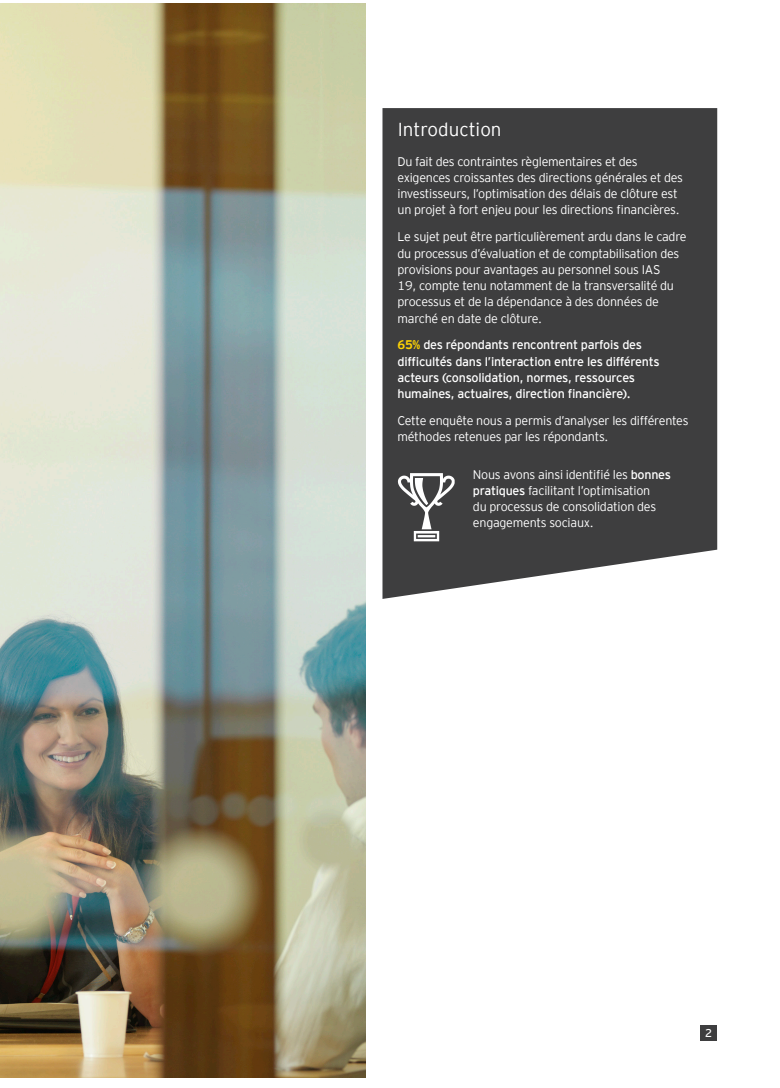
<style>
.page{position:relative;width:780px;height:1088px;background:#fff}
.page>*{position:absolute;margin:0;border:0;box-sizing:border-box;transform-origin:0 0}
.t1{font:300 18.75px "EY Interstate";color:#fff}
.t2{font:300 12.5px/16.2px "EY Interstate";letter-spacing:-.02em;color:#fff}
.t3{font:12.5px/16.2px "EY Interstate";letter-spacing:-.02em;color:#fff}
.t4{font:11.25px "EY Interstate";color:#fff}
.s1{font-weight:700;color:#fed304}
.s2{font-weight:400}
</style>
<div class="page">
<div style="left:700px;top:1025px;width:17px;height:16px;background:#3e3e3f"></div>
<div style="left:382px;top:108px;width:335px;height:491px;background:#3e3e3f"></div>
<svg style="left:398px;top:473px;width:56px;height:68px"></svg>
<img style="left:0;top:4px;width:365px;height:1073px">
<p class="t1" style="left:398px;top:116px;width:105px">Introduction</p>
<p class="t2" style="left:397px;top:152px;width:287px">Du fait des contraintes règlementaires et des exigences croissantes des directions générales et des investisseurs, l’optimisation des délais de clôture est un projet à fort enjeu pour les directions financières.</p>
<p class="t2" style="left:397px;top:228px;width:291px">Le sujet peut être particulièrement ardu dans le cadre du processus d’évaluation et de comptabilisation des provisions pour avantages au personnel sous IAS<br>19, compte tenu notamment de la transversalité du processus et de la dépendance à des données de marché en date de clôture.</p>
<p class="t3" style="left:397px;top:336px;width:263px"><span class="s1">65%</span> des répondants rencontrent parfois des difficultés dans l’interaction entre les différents acteurs (consolidation, normes, ressources humaines, actuaires, direction financière).</p>
<p class="t2" style="left:397px;top:412px;width:292px">Cette enquête nous a permis d’analyser les différentes méthodes retenues par les répondants.</p>
<p class="t2" style="left:473px;top:465px;width:199px">Nous avons ainsi identifié les <span class="s2">bonnes pratiques</span> facilitant l’optimisation<br>du processus de consolidation des engagements sociaux.</p>
<p class="t4" style="left:705px;top:1025px;width:8px">2</p>
</div>
